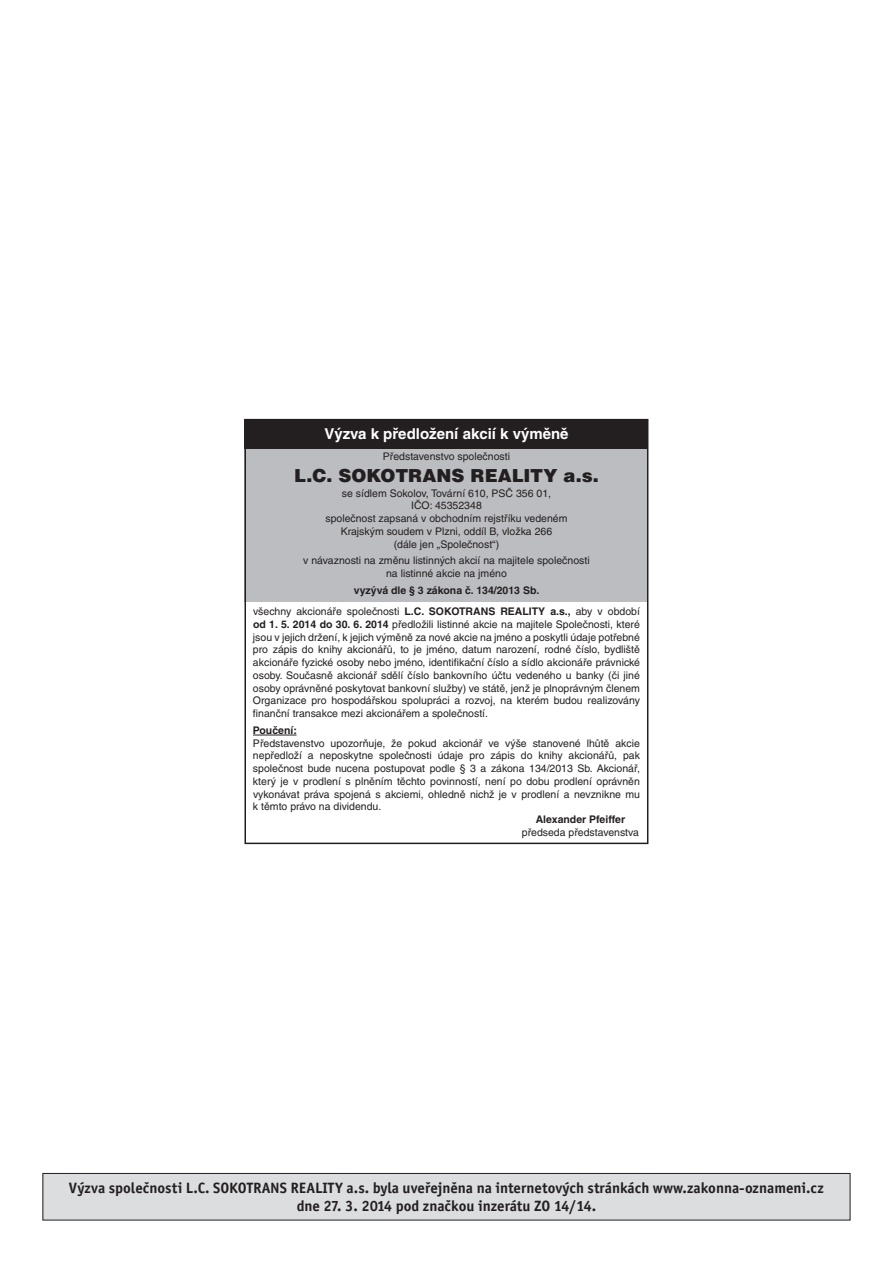
<style>
.page{position:relative;width:893px;height:1263px;background:#fff}
.page>*{position:absolute;margin:0;border:0;box-sizing:border-box;transform-origin:0 0}
.t1{font:900 18px "Helvetica CE";color:#231f20}
.t2{font:700 15px/18px "Officina Sans ITC";color:#231f20;text-align:center}
.t3{font:700 15px "Helvetica CE";color:#fff}
.t4{font:10.5px/12.8px "Helvetica CE";color:#231f20;text-align:center}
.t5{font:700 10.5px/21.1px "Helvetica CE";color:#231f20;text-align:center}
.s1{font-weight:400}
.s2{font-weight:700}
</style>
<div class="page">
<div style="left:244px;top:419px;width:404px;height:182px;background:#bcbdc0"></div>
<div style="left:244px;top:419px;width:404px;height:30px;background:#231f20"></div>
<div style="left:244px;top:419px;width:404px;height:425px;border:2px solid #231f20"></div>
<hr style="left:253px;top:735px;width:43px;height:1px;background:#231f20">
<div style="left:43px;top:1173px;width:807px;height:47px;background:#dcdddf"></div>
<div style="left:43px;top:1173px;width:807px;height:47px;border:1px solid #231f20"></div>
<h2 class="t3" style="left:324px;top:425px;width:246px">Výzva k předložení akcií k výměně</h2>
<p class="t4" style="left:383px;top:450px;width:129px">Představenstvo společnosti</p>
<h1 class="t1" style="left:294px;top:465px;width:306px">L.C. SOKOTRANS REALITY a.s.</h1>
<p class="t4" style="left:325px;top:487px;width:244px">se sídlem Sokolov, Tovární 610, PSČ 356 01,<br>IČO: 45352348<br>společnost zapsaná v obchodním rejstříku vedeném Krajským soudem v Plzni, oddíl B, vložka 266<br>(dále jen „Společnost“)</p>
<p class="t4" style="left:303px;top:554px;width:288px">v návaznosti na změnu listinných akcií na majitele společnosti na listinné akcie na jméno</p>
<p class="t5" style="left:253px;top:580px;width:388px">vyzývá dle § 3 zákona č. 134/2013 Sb.<br><span class="s1">všechny akcionáře společnosti</span> L.C. SOKOTRANS REALITY a.s., <span class="s1">aby v období</span></p>
<p class="t4" style="left:253px;top:618px;width:388px;text-align:justify"><span class="s2">od 1. 5. 2014 do 30. 6. 2014</span> předložili listinné akcie na majitele Společnosti, které jsou v jejich držení, k jejich výměně za nové akcie na jméno a poskytli údaje potřebné pro zápis do knihy akcionářů, to je jméno, datum narození, rodné číslo, bydliště akcionáře fyzické osoby nebo jméno, identifikační číslo a sídlo akcionáře právnické osoby. Současně akcionář sdělí číslo bankovního účtu vedeného u banky (či jiné osoby oprávněné poskytovat bankovní služby) ve státě, jenž je plnoprávným členem Organizace pro hospodářskou spolupráci a rozvoj, na kterém budou realizovány finanční transakce mezi akcionářem a společností.</p>
<p class="t5" style="left:253px;top:720px;width:45px">Poučení:</p>
<p class="t4" style="left:253px;top:737px;width:388px;text-align:justify">Představenstvo upozorňuje, že pokud akcionář ve výše stanovené lhůtě akcie nepředloží a neposkytne společnosti údaje pro zápis do knihy akcionářů, pak společnost bude nucena postupovat podle § 3 a zákona 134/2013 Sb. Akcionář, který je v prodlení s plněním těchto povinností, není po dobu prodlení oprávněn vykonávat práva spojená s akciemi, ohledně nichž je v prodlení a nevznikne mu k těmto právo na dividendu.</p>
<p class="t5" style="left:536px;top:809px;width:91px">Alexander Pfeiffer</p>
<p class="t4" style="left:522px;top:825px;width:119px">předseda představenstva</p>
<h2 class="t2" style="left:69px;top:1179px;width:757px">Výzva společnosti L.C. SOKOTRANS REALITY a.s. byla uveřejněna na internetových stránkách www.zakonna-oznameni.cz dne 27. 3. 2014 pod značkou inzerátu ZO 14/14.</h2>
</div>
